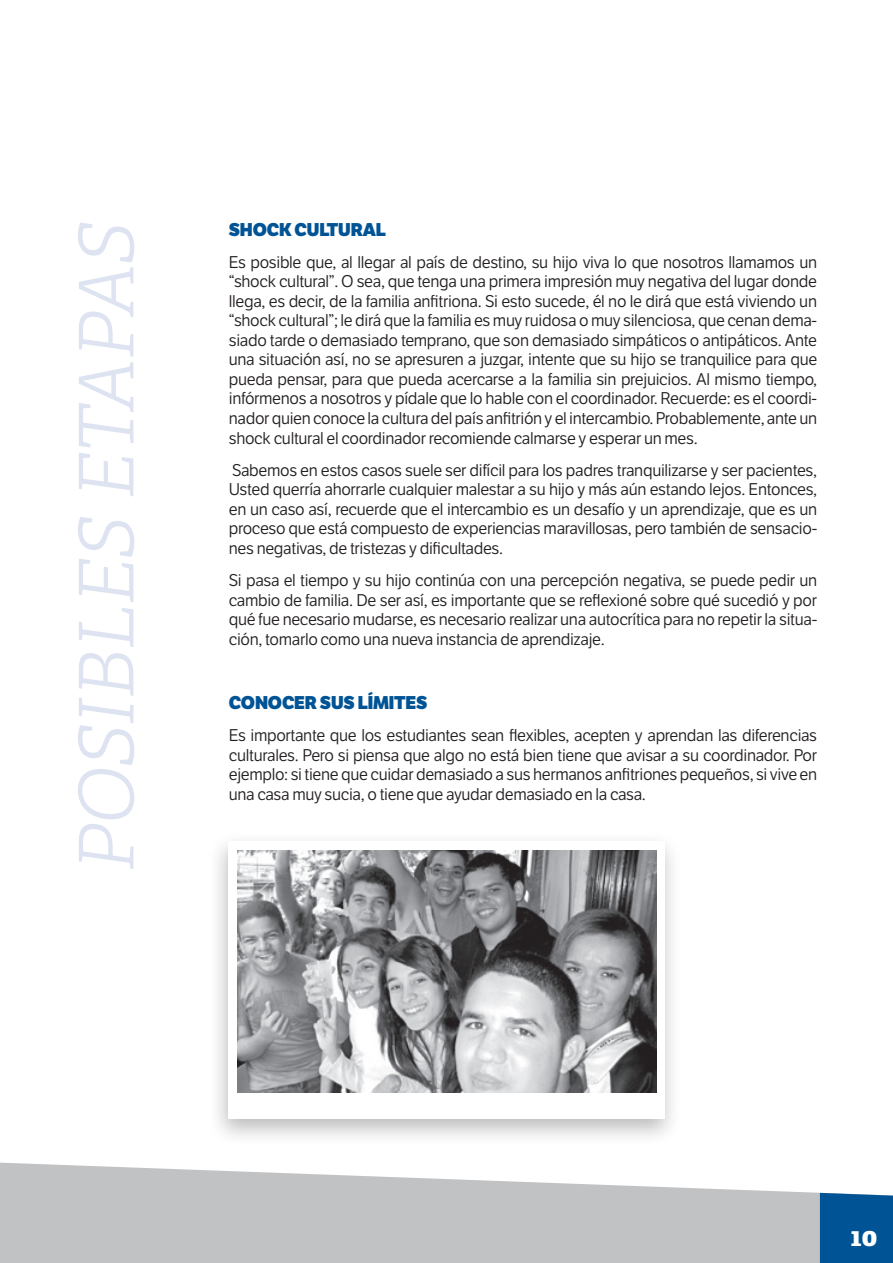
<style>
.page{position:relative;width:893px;height:1263px;background:#fff}
.page>*{position:absolute;margin:0;border:0;box-sizing:border-box;transform-origin:0 0}
.t1{font:italic 300 75.3px "Adelle";letter-spacing:-.005em;color:#dde3f0}
.t2{font:800 25.5px "Adelle";color:#fff}
.t3{font:800 18px "LFT Etica";letter-spacing:-.01em;color:#005495}
.t4{font:16.5px/19.5px "LFT Etica";letter-spacing:-.02em;color:#231f20;text-align:justify}
</style>
<div class="page">
<svg style="left:0;top:1162px;width:823px;height:101px;fill:#c1c2c4"></svg>
<div style="left:820px;top:1193px;width:73px;height:70px;background:#005495"></div>
<div style="left:208px;top:831px;width:473px;height:315px;background:#231f20;opacity:.3"></div>
<div style="left:229px;top:841px;width:436px;height:278px;background:#fff"></div>
<img style="left:238px;top:850px;width:418px;height:243px">
<h1 class="t1" style="left:61px;top:872px;width:651px;rotate:-90deg">POSIBLES ETAPAS</h1>
<p class="t3" style="left:229px;top:218px;width:159px">SHOCK CULTURAL</p>
<p class="t4" style="left:229px;top:253px;width:590px">Es posible que, al llegar al país de destino, su hijo viva lo que nosotros llamamos un “shock cultural”. O sea, que tenga una primera impresión muy negativa del lugar donde llega, es decir, de la familia anfitriona. Si esto sucede, él no le dirá que está viviendo un “shock cultural”; le dirá que la familia es muy ruidosa o muy silenciosa, que cenan dema&shy;siado tarde o demasiado temprano, que son demasiado simpáticos o antipáticos. Ante una situación así, no se apresuren a juzgar, intente que su hijo se tranquilice para que pueda pensar, para que pueda acercarse a la familia sin prejuicios. Al mismo tiempo, infórmenos a nosotros y pídale que lo hable con el coordinador. Recuerde: es el coordi&shy;nador quien conoce la cultura del país anfitrión y el intercambio. Probablemente, ante un shock cultural el coordinador recomiende calmarse y esperar un mes.</p>
<p class="t4" style="left:229px;top:461px;width:590px">Sabemos en estos casos suele ser difícil para los padres tranquilizarse y ser pacientes, Usted querría ahorrarle cualquier malestar a su hijo y más aún estando lejos. Entonces, en un caso así, recuerde que el intercambio es un desafío y un aprendizaje, que es un proceso que está compuesto de experiencias maravillosas, pero también de sensacio&shy;nes negativas, de tristezas y dificultades.</p>
<p class="t4" style="left:229px;top:571px;width:590px">Si pasa el tiempo y su hijo continúa con una percepción negativa, se puede pedir un cambio de familia. De ser así, es importante que se reflexioné sobre qué sucedió y por qué fue necesario mudarse, es necesario realizar una autocrítica para no repetir la situa&shy;ción, tomarlo como una nueva instancia de aprendizaje.</p>
<p class="t3" style="left:229px;top:691px;width:200px">CONOCER SUS LÍMITES</p>
<p class="t4" style="left:229px;top:726px;width:590px">Es importante que los estudiantes sean flexibles, acepten y aprendan las diferencias culturales. Pero si piensa que algo no está bien tiene que avisar a su coordinador. Por ejemplo: si tiene que cuidar demasiado a sus hermanos anfitriones pequeños, si vive en una casa muy sucia, o tiene que ayudar demasiado en la casa.</p>
<h2 class="t2" style="left:850px;top:1220px;width:28px">10</h2>
</div>
